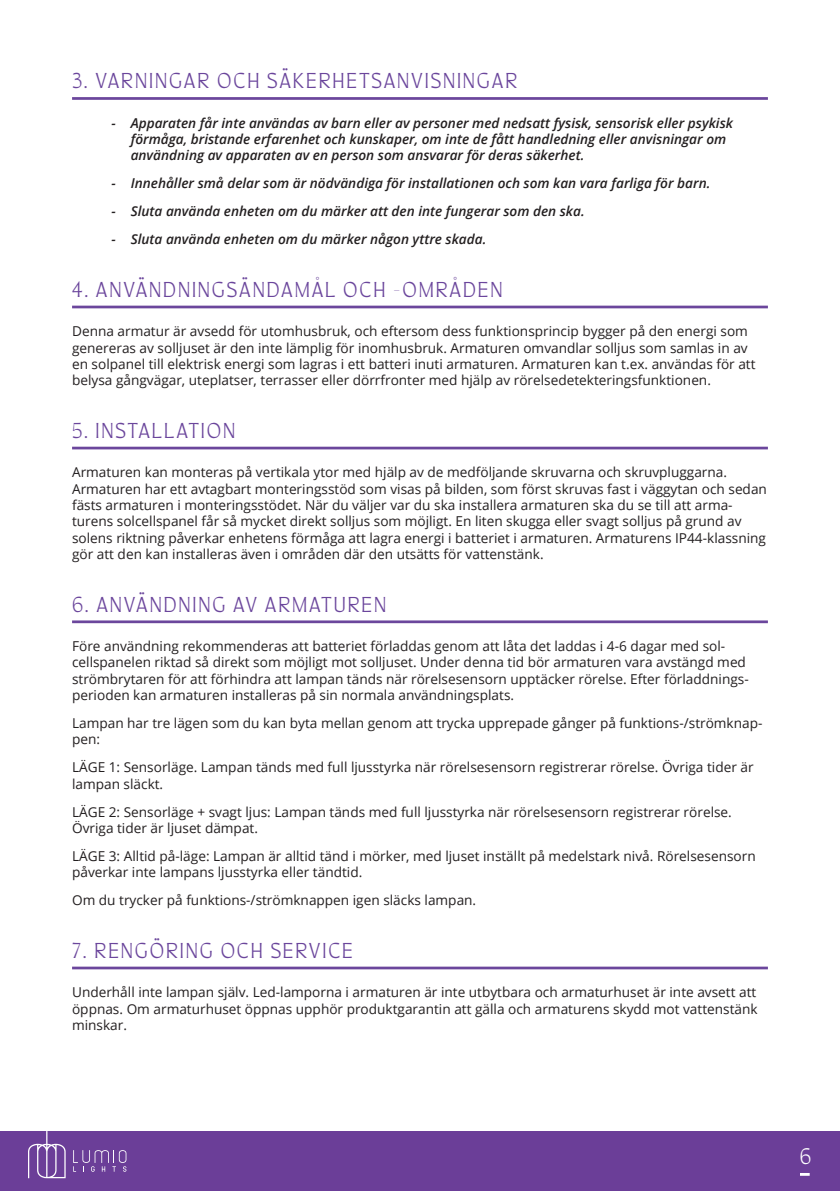
<style>
.page{position:relative;width:840px;height:1191px;background:#fff}
.page>*{position:absolute;margin:0;border:0;box-sizing:border-box;transform-origin:0 0}
.t1{font:800 24px "Quiverleaf CF";color:#fff}
.Otsikko{font:800 23.2px "Quiverleaf CF";letter-spacing:.08em;color:#6b469c}
.Leipäteksti{font:13.6px/16.4px "Open Sans";color:#231f20}
.Listaus{font:italic 600 13.6px/16.4px "Open Sans";color:#231f20}
</style>
<div class="page">
<div style="left:0;top:1131px;width:839px;height:60px;background:#6b3e98"></div>
<svg style="left:73px;top:1150px;width:53px;height:22px"></svg>
<svg style="left:28px;top:1131px;width:38px;height:47px"></svg>
<svg style="left:800px;top:1173px;width:9px;height:2px"></svg>
<hr style="left:72px;top:97px;width:695px;height:3px;background:#6b469c">
<hr style="left:72px;top:306px;width:695px;height:2px;background:#6b469c">
<hr style="left:72px;top:447px;width:695px;height:2px;background:#6b469c">
<hr style="left:72px;top:620px;width:695px;height:3px;background:#6b469c">
<hr style="left:72px;top:966px;width:695px;height:3px;background:#6b469c">
<p class="Otsikko" style="left:72px;top:64px;width:446px">3. VARNINGAR OCH SÄKERHETSANVISNINGAR</p>
<p class="Listaus" style="left:131px;top:114px;width:603px;text-indent:-19px">- Apparaten får inte användas av barn eller av personer med nedsatt fysisk, sensorisk eller psykisk förmåga, bristande erfarenhet och kunskaper, om inte de fått handledning eller anvisningar om användning av apparaten av en person som ansvarar för deras säkerhet.</p>
<p class="Listaus" style="left:112px;top:175px;width:600px">- Innehåller små delar som är nödvändiga för installationen och som kan vara farliga för barn.</p>
<p class="Listaus" style="left:112px;top:203px;width:474px">- Sluta använda enheten om du märker att den inte fungerar som den ska.</p>
<p class="Listaus" style="left:112px;top:231px;width:376px">- Sluta använda enheten om du märker någon yttre skada.</p>
<p class="Otsikko" style="left:72px;top:273px;width:431px">4. ANVÄNDNINGSÄNDAMÅL OCH -OMRÅDEN</p>
<p class="Leipäteksti" style="left:72px;top:323px;width:684px">Denna armatur är avsedd för utomhusbruk, och eftersom dess funktionsprincip bygger på den energi som genereras av solljuset är den inte lämplig för inomhusbruk. Armaturen omvandlar solljus som samlas in av en solpanel till elektrisk energi som lagras i ett batteri inuti armaturen. Armaturen kan t.ex. användas för att belysa gångvägar, uteplatser, terrasser eller dörrfronter med hjälp av rörelsedetekteringsfunktionen.</p>
<p class="Otsikko" style="left:72px;top:414px;width:164px">5. INSTALLATION</p>
<p class="Leipäteksti" style="left:72px;top:464px;width:696px">Armaturen kan monteras på vertikala ytor med hjälp av de medföljande skruvarna och skruvpluggarna.<br>Armaturen har ett avtagbart monteringsstöd som visas på bilden, som först skruvas fast i väggytan och sedan fästs armaturen i monteringsstödet. När du väljer var du ska installera armaturen ska du se till att arma&shy;turens solcellspanel får så mycket direkt solljus som möjligt. En liten skugga eller svagt solljus på grund av solens riktning påverkar enhetens förmåga att lagra energi i batteriet i armaturen. Armaturens IP44-klassning gör att den kan installeras även i områden där den utsätts för vattenstänk.</p>
<p class="Otsikko" style="left:72px;top:587px;width:315px">6. ANVÄNDNING AV ARMATUREN</p>
<p class="Leipäteksti" style="left:72px;top:637px;width:677px">Före användning rekommenderas att batteriet förladdas genom att låta det laddas i 4-6 dagar med sol&shy;cellspanelen riktad så direkt som möjligt mot solljuset. Under denna tid bör armaturen vara avstängd med strömbrytaren för att förhindra att lampan tänds när rörelsesensorn upptäcker rörelse. Efter förladdnings&shy;perioden kan armaturen installeras på sin normala användningsplats.</p>
<p class="Leipäteksti" style="left:72px;top:714px;width:691px">Lampan har tre lägen som du kan byta mellan genom att trycka upprepade gånger på funktions-/strömknap&shy;pen:</p>
<p class="Leipäteksti" style="left:72px;top:759px;width:682px">LÄGE 1: Sensorläge. Lampan tänds med full ljusstyrka när rörelsesensorn registrerar rörelse. Övriga tider är lampan släckt.</p>
<p class="Leipäteksti" style="left:72px;top:803px;width:661px">LÄGE 2: Sensorläge + svagt ljus: Lampan tänds med full ljusstyrka när rörelsesensorn registrerar rörelse.<br>Övriga tider är ljuset dämpat.</p>
<p class="Leipäteksti" style="left:72px;top:847px;width:684px">LÄGE 3: Alltid på-läge: Lampan är alltid tänd i mörker, med ljuset inställt på medelstark nivå. Rörelsesensorn påverkar inte lampans ljusstyrka eller tändtid.</p>
<p class="Leipäteksti" style="left:72px;top:891px;width:405px">Om du trycker på funktions-/strömknappen igen släcks lampan.</p>
<p class="Otsikko" style="left:72px;top:933px;width:282px">7. RENGÖRING OCH SERVICE</p>
<p class="Leipäteksti" style="left:72px;top:983px;width:686px;text-align:justify">Underhåll inte lampan själv. Led-lamporna i armaturen är inte utbytbara och armaturhuset är inte avsett att öppnas. Om armaturhuset öppnas upphör produktgarantin att gälla och armaturens skydd mot vattenstänk minskar.</p>
<h1 class="t1" style="left:799px;top:1138px;width:13px">6</h1>
</div>
